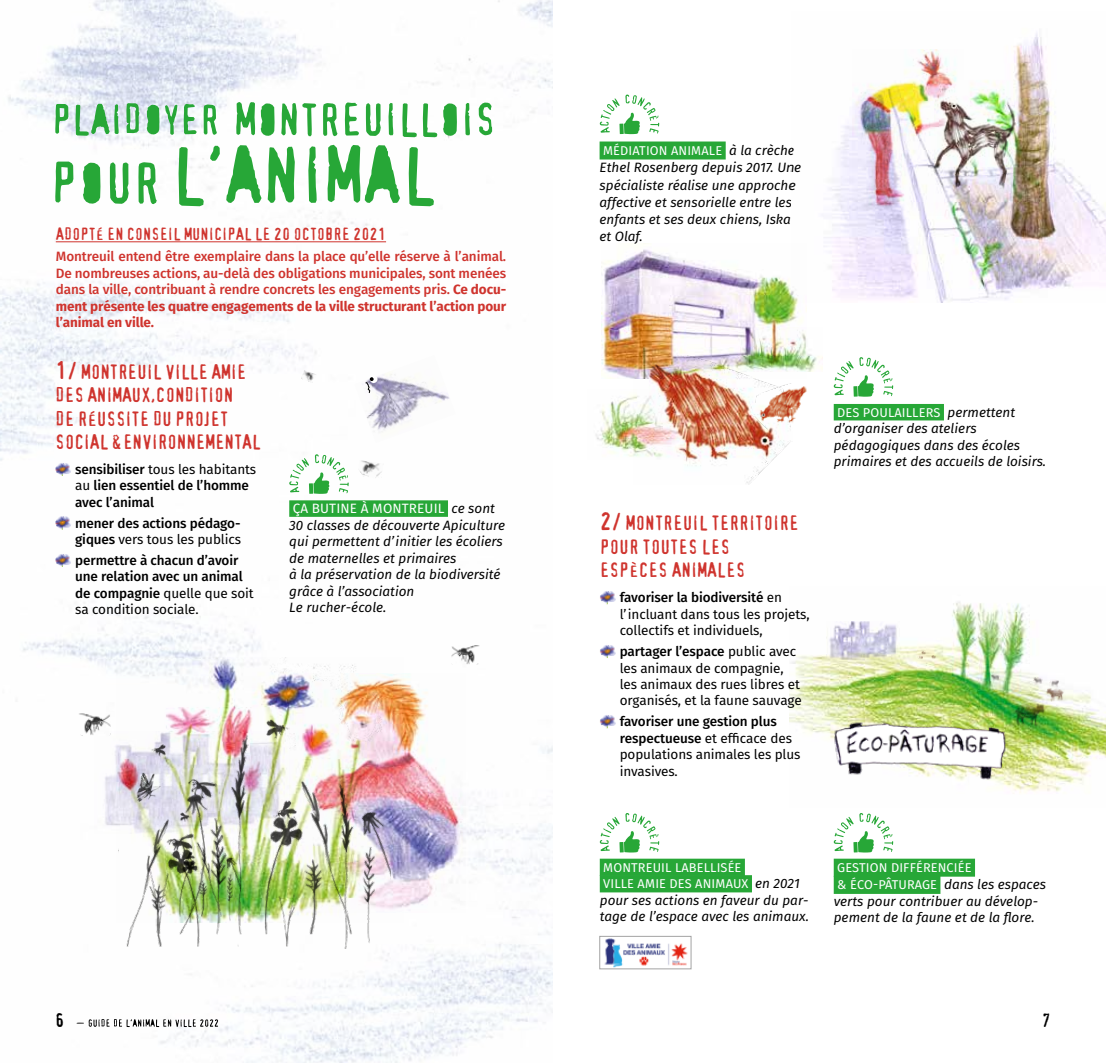
<style>
.page{position:relative;width:1106px;height:1063px;background:#fff}
.page>*{position:absolute;margin:0;border:0;box-sizing:border-box;transform-origin:0 0}
.t1{font:19.5px/23.4px "Confidential";letter-spacing:-.01em;color:#cf342e}
.t2{font:18px "Confidential";color:#000}
.t3{font:16.5px "Confidential";color:#cf342e}
.t4{font:italic 13.5px/16.5px "Fira Sans";color:#000}
.t5{font:500 13.5px/16.5px "Fira Sans";letter-spacing:-.01em;color:#cf342e;text-align:justify}
.t6{font:13.5px/16.5px "Fira Sans";letter-spacing:-.01em;color:#000}
.t7{font:500 13.5px/16.5px "Fira Sans";letter-spacing:-.01em;color:#000}
.t8{font:12.75px/16.5px "Fira Sans";letter-spacing:.01em;color:#fff}
.s1{font-weight:700}
.s2{font-size:24px}
.s3{font-weight:400}
.s4{font-style:normal;color:#fff}
.s5{font-style:italic;font-size:13.5px;color:#000}
.s6{font-weight:500}
.s7{font-style:normal;font-size:12.75px;color:#fff}
</style>
<div class="page">
<img style="left:0;top:0;width:553px;height:1063px">
<hr style="left:56px;top:241px;width:330px;height:1px;background:#cf342e">
<img style="left:55px;top:462px;width:17px;height:14px">
<img style="left:55px;top:516px;width:17px;height:14px">
<img style="left:55px;top:553px;width:17px;height:14px">
<svg style="left:55px;top:145px;width:379px;height:61px"></svg>
<svg style="left:77px;top:1019px;width:141px;height:8px"></svg>
<img style="left:451px;top:645px;width:29px;height:20px">
<img style="left:301px;top:370px;width:16px;height:13px">
<img style="left:358px;top:460px;width:25px;height:20px">
<img style="left:604px;top:938px;width:84px;height:29px">
<div style="left:599px;top:936px;width:92px;height:33px;border:1px solid #a3a3a3"></div>
<img style="left:789px;top:602px;width:317px;height:191px">
<img style="left:826px;top:714px;width:188px;height:70px">
<img style="left:78px;top:713px;width:33px;height:23px">
<svg style="left:55px;top:103px;width:162px;height:33px"></svg>
<svg style="left:236px;top:102px;width:256px;height:35px"></svg>
<div style="left:600px;top:859px;width:145px;height:17px;background:#27a737"></div>
<div style="left:600px;top:875px;width:152px;height:17px;background:#27a737"></div>
<img style="left:600px;top:591px;width:16px;height:13px">
<img style="left:600px;top:645px;width:16px;height:13px">
<img style="left:600px;top:715px;width:16px;height:13px">
<div style="left:833px;top:859px;width:142px;height:18px;background:#27a737"></div>
<div style="left:833px;top:876px;width:107px;height:18px;background:#27a737"></div>
<div style="left:289px;top:500px;width:159px;height:17px;background:#27a737"></div>
<div style="left:833px;top:404px;width:111px;height:16px;background:#27a737"></div>
<div style="left:599px;top:142px;width:126px;height:18px;background:#27a737"></div>
<img style="left:824px;top:33px;width:282px;height:269px">
<img style="left:826px;top:621px;width:73px;height:39px">
<img style="left:116px;top:658px;width:287px;height:265px">
<img style="left:118px;top:696px;width:272px;height:273px">
<img style="left:290px;top:674px;width:176px;height:239px">
<img style="left:94px;top:732px;width:195px;height:102px">
<img style="left:133px;top:768px;width:30px;height:33px">
<img style="left:354px;top:355px;width:101px;height:88px">
<div style="left:369px;top:375px;width:9px;height:8px;background:#fff;border-radius:50%"></div>
<svg style="left:365px;top:377px;width:9px;height:16px"></svg>
<img style="left:806px;top:351px;width:16px;height:20px">
<img style="left:596px;top:395px;width:37px;height:62px">
<img style="left:601px;top:243px;width:205px;height:135px">
<svg style="left:833px;top:813px;width:60px;height:40px"></svg>
<svg style="left:853px;top:842px;width:4px;height:10px"></svg>
<svg style="left:289px;top:454px;width:60px;height:40px"></svg>
<svg style="left:309px;top:483px;width:4px;height:11px"></svg>
<svg style="left:833px;top:357px;width:60px;height:40px"></svg>
<svg style="left:853px;top:386px;width:4px;height:11px"></svg>
<svg style="left:600px;top:95px;width:59px;height:39px"></svg>
<svg style="left:619px;top:124px;width:4px;height:10px"></svg>
<svg style="left:600px;top:813px;width:59px;height:40px"></svg>
<svg style="left:619px;top:842px;width:4px;height:10px"></svg>
<svg style="left:1033px;top:677px;width:25px;height:11px"></svg>
<svg style="left:990px;top:673px;width:10px;height:9px"></svg>
<svg style="left:918px;top:651px;width:18px;height:9px"></svg>
<img style="left:633px;top:355px;width:159px;height:129px">
<img style="left:753px;top:383px;width:54px;height:48px">
<p class="t3" style="left:56px;top:228px;width:332px">ADOPTÉ EN CONSEIL MUNICIPAL LE 20 OCTOBRE 2021</p>
<p class="t5" style="left:56px;top:248px;width:452px">Montreuil entend être exemplaire dans la place qu’elle réserve à l’animal.<br>De nombreuses actions, au-delà des obligations municipales, sont menées dans la ville, contribuant à rendre concrets les engagements pris. <span class="s1">Ce docu&shy;ment présente les quatre engagements de la ville structurant l’action pour l’animal en ville.</span></p>
<h1 class="t1" style="left:55px;top:360px;width:207px"><span class="s2">1/</span> MONTREUIL VILLE AMIE<br>DES ANIMAUX,CONDITION<br>DE RÉUSSITE DU PROJET<br>SOCIAL &amp; ENVIRONNEMENTAL</h1>
<p class="t7" style="left:75px;top:460px;width:183px">sensibiliser <span class="s3">tous les habitants au</span> lien essentiel de l’homme avec l’animal</p>
<p class="t7" style="left:75px;top:514px;width:167px">mener des actions pédago&shy;giques <span class="s3">vers tous les publics</span></p>
<p class="t7" style="left:75px;top:551px;width:180px">permettre à chacun d’avoir une relation avec un animal de compagnie <span class="s3">quelle que soit sa condition sociale.</span></p>
<p class="t4" style="left:289px;top:500px;width:217px"><span class="s4">ÇA BUTINE À MONTREUIL</span> ce sont<br>30 classes de découverte Apiculture qui permettent d’initier les écoliers de maternelles et primaires<br>à la préservation de la biodiversité grâce à l’association<br>Le rucher-école.</p>
<h2 class="t2" style="left:55px;top:1013px;width:10px">6</h2>
<p class="t8" style="left:603px;top:142px;width:193px">MÉDIATION ANIMALE <span class="s5">à la crèche</span></p>
<p class="t4" style="left:599px;top:159px;width:203px;line-height:17.2px">Ethel Rosenberg depuis 2017. Une spécialiste réalise une approche affective et sensorielle entre les enfants et ses deux chiens, Iska et Olaf.</p>
<h1 class="t1" style="left:600px;top:512px;width:201px"><span class="s2">2/</span> MONTREUIL TERRITOIRE<br>POUR TOUTES LES<br>ESPÈCES ANIMALES</h1>
<p class="t6" style="left:619px;top:589px;width:191px"><span class="s6">favoriser la biodiversité</span> en l’incluant dans tous les projets, collectifs et individuels,</p>
<p class="t6" style="left:619px;top:643px;width:184px"><span class="s6">partager l’espace</span> public avec les animaux de compagnie, les animaux des rues libres et organisés, et la faune sauvage</p>
<p class="t6" style="left:619px;top:713px;width:182px"><span class="s6">favoriser une gestion plus respectueuse</span> et efficace des populations animales les plus invasives.</p>
<p class="t8" style="left:837px;top:404px;width:179px">DES POULAILLERS <span class="s5">permettent</span></p>
<p class="t4" style="left:833px;top:420px;width:214px">d’organiser des ateliers pédagogiques dans des écoles primaires et des accueils de loisirs.</p>
<p class="t8" style="left:603px;top:859px;width:198px">MONTREUIL LABELLISÉE<br>VILLE AMIE DES ANIMAUX <span class="s5">en 2021</span></p>
<p class="t4" style="left:600px;top:891px;width:211px">pour ses actions en faveur du par&shy;tage de l’espace avec les animaux.</p>
<p class="t8" style="left:837px;top:859px;width:136px">GESTION DIFFÉRENCIÉE</p>
<p class="t4" style="left:833px;top:876px;width:214px"><span class="s7">&amp; ÉCO-PÂTURAGE</span> dans les espaces verts pour contribuer au dévelop&shy;pement de la faune et de la flore.</p>
<h2 class="t2" style="left:1041px;top:1013px;width:10px">7</h2>
</div>
